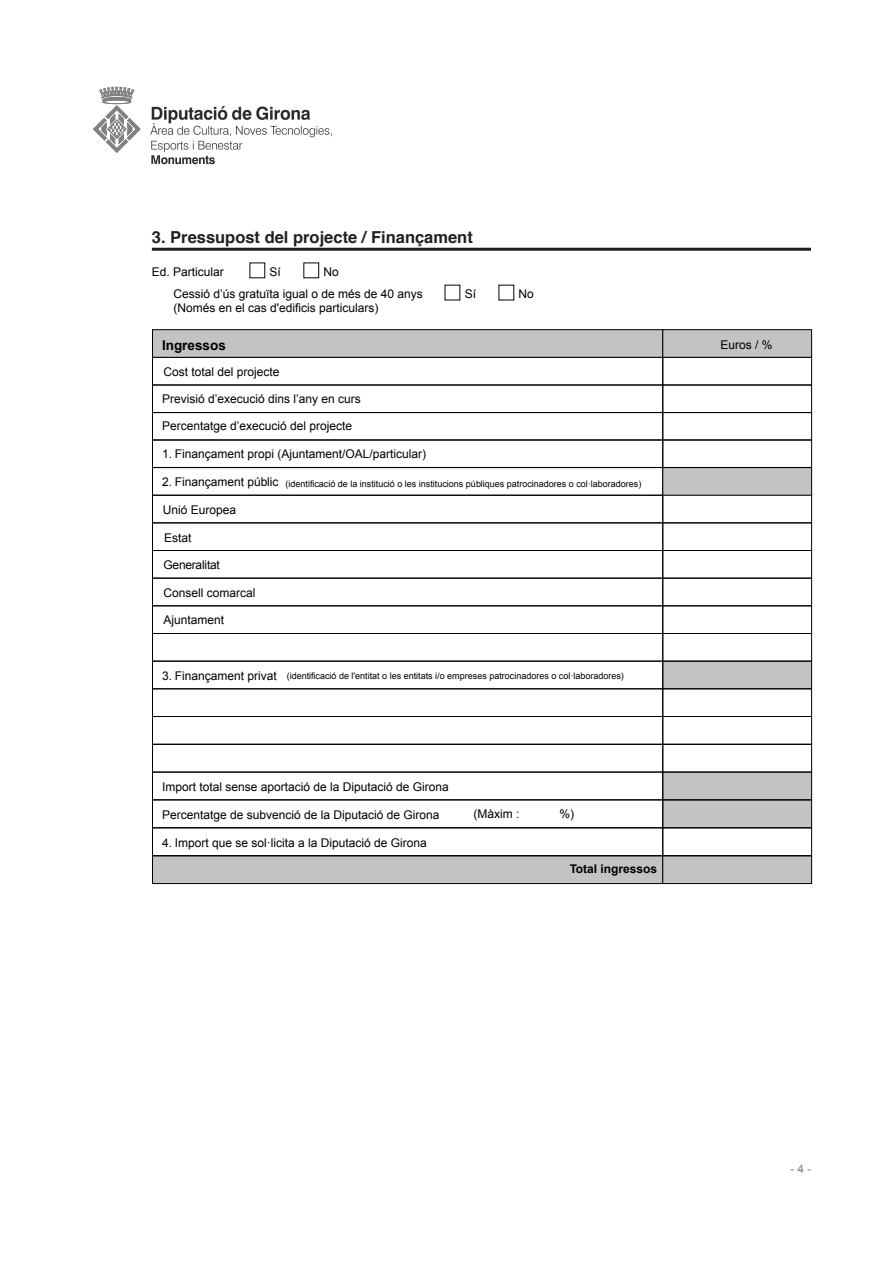
<style>
.page{position:relative;width:893px;height:1263px;background:#fff}
.page>*{position:absolute;margin:0;border:0;box-sizing:border-box;transform-origin:0 0}
.t1{font:700 16.5px "Helvetica";color:#231f20}
.t2{font:700 13.5px "Arial";color:#000001}
.t3{font:12px/21.3px "Arial";color:#000001}
.t4{font:12px "Arial";color:#000001}
.t5{font:700 12px "Arial";color:#000001}
.t6{font:12px "Arial";letter-spacing:-.02em;color:#000001}
.t7{font:12px "Arial";color:#808180}
.t8{font:9px "Arial";color:#000001}
</style>
<div class="page">
<div style="left:663px;top:661px;width:149px;height:28px;background:#c2c3c3"></div>
<hr style="left:152px;top:248px;width:659px;height:3px;background:#231f20">
<div style="left:663px;top:800px;width:149px;height:28px;background:#c2c3c3"></div>
<div style="left:663px;top:772px;width:149px;height:28px;background:#c2c3c3"></div>
<div style="left:152px;top:495px;width:511px;height:28px;border:1px solid #000001"></div>
<div style="left:662px;top:495px;width:150px;height:28px;border:1px solid #000001"></div>
<div style="left:152px;top:855px;width:511px;height:29px;background:#c2c3c3;border:1px solid #000001"></div>
<div style="left:662px;top:855px;width:150px;height:29px;background:#c2c3c3;border:1px solid #000001"></div>
<div style="left:152px;top:827px;width:511px;height:29px;border:1px solid #000001"></div>
<div style="left:662px;top:827px;width:150px;height:29px;border:1px solid #000001"></div>
<div style="left:152px;top:772px;width:511px;height:28px;border:1px solid #000001"></div>
<div style="left:662px;top:772px;width:150px;height:28px;border:1px solid #000001"></div>
<div style="left:152px;top:744px;width:511px;height:28px;border:1px solid #000001"></div>
<div style="left:662px;top:744px;width:150px;height:28px;border:1px solid #000001"></div>
<div style="left:152px;top:800px;width:511px;height:28px;border:1px solid #000001"></div>
<div style="left:662px;top:800px;width:150px;height:28px;border:1px solid #000001"></div>
<div style="left:152px;top:578px;width:511px;height:28px;border:1px solid #000001"></div>
<div style="left:662px;top:578px;width:150px;height:28px;border:1px solid #000001"></div>
<div style="left:152px;top:550px;width:511px;height:28px;border:1px solid #000001"></div>
<div style="left:662px;top:550px;width:150px;height:28px;border:1px solid #000001"></div>
<div style="left:152px;top:467px;width:511px;height:29px;border:1px solid #000001"></div>
<div style="left:663px;top:468px;width:149px;height:27px;background:#c2c3c3"></div>
<div style="left:662px;top:467px;width:150px;height:29px;border:1px solid #000001"></div>
<div style="left:152px;top:329px;width:511px;height:29px;background:#c2c3c3;border:1px solid #000001"></div>
<div style="left:662px;top:329px;width:150px;height:29px;background:#c2c3c3;border:1px solid #000001"></div>
<div style="left:152px;top:412px;width:511px;height:28px;border:1px solid #000001"></div>
<div style="left:662px;top:412px;width:150px;height:28px;border:1px solid #000001"></div>
<div style="left:152px;top:439px;width:511px;height:29px;border:1px solid #000001"></div>
<div style="left:662px;top:439px;width:150px;height:29px;border:1px solid #000001"></div>
<div style="left:152px;top:605px;width:511px;height:29px;border:1px solid #000001"></div>
<div style="left:662px;top:605px;width:150px;height:29px;border:1px solid #000001"></div>
<div style="left:152px;top:661px;width:511px;height:28px;border:1px solid #000001"></div>
<div style="left:662px;top:661px;width:150px;height:28px;border:1px solid #000001"></div>
<div style="left:152px;top:688px;width:511px;height:29px;border:1px solid #000001"></div>
<div style="left:662px;top:688px;width:150px;height:29px;border:1px solid #000001"></div>
<svg style="left:93px;top:87px;width:48px;height:66px"></svg>
<img style="left:150px;top:105px;width:182px;height:60px">
<div style="left:304px;top:263px;width:15px;height:15px;border:1px solid #050504"></div>
<h1 class="t1" style="left:152px;top:223px;width:322px">3. Pressupost del projecte / Finançament</h1>
<p class="t3" style="left:270px;top:261px;width:13px">Sí</p>
<p class="t3" style="left:323px;top:261px;width:17px">No</p>
<p class="t3" style="left:173px;top:262px;width:251px;text-indent:-22px">Ed. Particular<br>Cessió d’ús gratuïta igual o de més de 40 anys</p>
<p class="t4" style="left:173px;top:300px;width:207px">(Només en el cas d'edificis particulars)</p>
<p class="t3" style="left:465px;top:283px;width:13px">Sí</p>
<p class="t3" style="left:519px;top:283px;width:17px">No</p>
<p class="t2" style="left:162px;top:336px;width:65px">Ingressos</p>
<p class="t3" style="left:720px;top:334px;width:54px">Euros / %</p>
<p class="t3" style="left:163px;top:362px;width:118px">Cost total del projecte</p>
<p class="t3" style="left:162px;top:389px;width:200px">Previsió d’execució dins l’any en curs</p>
<p class="t3" style="left:162px;top:416px;width:192px">Percentatge d’execució del projecte</p>
<p class="t3" style="left:162px;top:443px;width:266px">1. Finançament propi (Ajuntament/OAL/particular)</p>
<p class="t3" style="left:162px;top:471px;width:118px">2. Finançament públic</p>
<p class="t8" style="left:286px;top:478px;width:357px">(identificació de la institució o les institucions públiques patrocinadores o col·laboradores)</p>
<p class="t3" style="left:163px;top:499px;width:75px">Unió Europea</p>
<p class="t3" style="left:164px;top:527px;width:29px">Estat</p>
<p class="t6" style="left:163px;top:557px;width:58px">Generalitat</p>
<p class="t3" style="left:163px;top:582px;width:94px">Consell comarcal</p>
<p class="t3" style="left:163px;top:610px;width:62px">Ajuntament</p>
<p class="t3" style="left:162px;top:665px;width:116px">3. Finançament privat</p>
<p class="t8" style="left:287px;top:670px;width:339px">(identificació de l'entitat o les entitats i/o empreses patrocinadores o col·laboradores)</p>
<p class="t3" style="left:162px;top:776px;width:288px">Import total sense aportació de la Diputació de Girona</p>
<p class="t3" style="left:162px;top:804px;width:279px">Percentatge de subvenció de la Diputació de Girona</p>
<p class="t3" style="left:162px;top:832px;width:266px">4. Import que se sol·licita a la Diputació de Girona</p>
<p class="t4" style="left:473px;top:805px;width:47px">(Màxim :</p>
<p class="t4" style="left:560px;top:805px;width:16px">%)</p>
<p class="t5" style="left:570px;top:861px;width:89px">Total ingressos</p>
<p class="t7" style="left:790px;top:1160px;width:23px">- 4 -</p>
</div>
